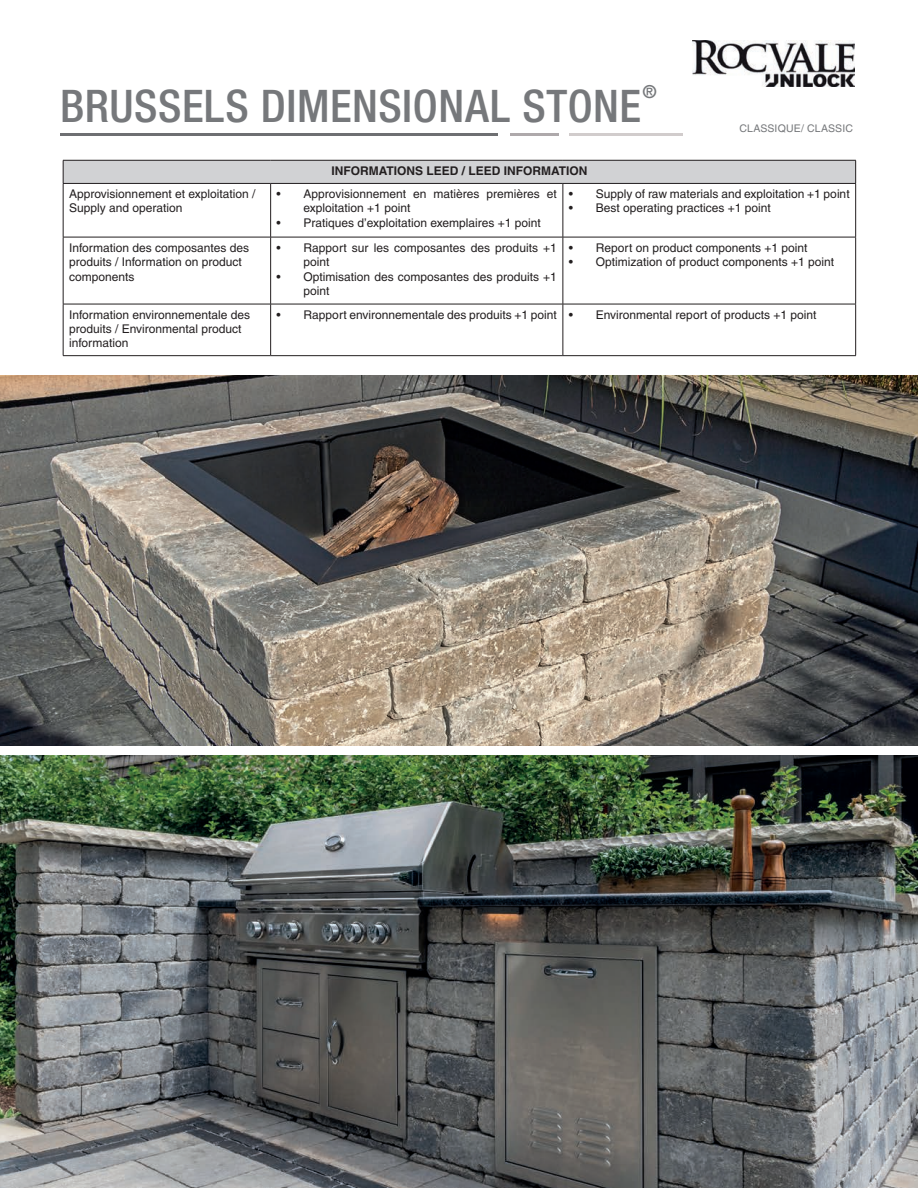
<style>
.page{position:relative;width:918px;height:1188px;background:#fff}
.page>*{position:absolute;margin:0;border:0;box-sizing:border-box;transform-origin:0 0}
.t1{font:500 condensed 45px "Helvetica Neue LT Std";letter-spacing:.01em;color:#76787b}
.t2{font:500 condensed 18px "Helvetica Neue LT Std";color:#76787b}
.t3{font:12px/14.4px "Helvetica LT Pro";color:#231f20}
.t4{font:700 12px "Helvetica LT Pro";color:#231f20}
.t5{font:10.5px "Helvetica LT Std";letter-spacing:.015em;color:#76787b}
</style>
<div class="page">
<hr style="left:60px;top:134px;width:437px;height:2px;background:#6e6f72">
<hr style="left:510px;top:133px;width:48px;height:3px;background:#aea9ab">
<hr style="left:569px;top:134px;width:114px;height:2px;background:#d1cccc">
<div style="left:63px;top:160px;width:793px;height:23px;background:#d1d2d4"></div>
<hr style="left:63px;top:160px;width:208px;height:1px;background:#231f20">
<svg style="left:63px;top:160px;width:1px;height:23px"></svg>
<hr style="left:271px;top:160px;width:292px;height:1px;background:#231f20">
<hr style="left:563px;top:160px;width:293px;height:1px;background:#231f20">
<svg style="left:855px;top:160px;width:1px;height:23px"></svg>
<hr style="left:63px;top:183px;width:208px;height:1px;background:#231f20">
<hr style="left:63px;top:184px;width:1px;height:53px;background:#231f20">
<hr style="left:271px;top:183px;width:292px;height:1px;background:#231f20">
<hr style="left:270px;top:184px;width:1px;height:53px;background:#231f20">
<hr style="left:563px;top:183px;width:293px;height:1px;background:#231f20">
<hr style="left:563px;top:184px;width:1px;height:53px;background:#231f20">
<hr style="left:855px;top:184px;width:1px;height:53px;background:#231f20">
<hr style="left:63px;top:237px;width:208px;height:1px;background:#231f20">
<hr style="left:63px;top:237px;width:1px;height:67px;background:#231f20">
<hr style="left:271px;top:237px;width:292px;height:1px;background:#231f20">
<hr style="left:270px;top:237px;width:1px;height:67px;background:#231f20">
<hr style="left:563px;top:237px;width:293px;height:1px;background:#231f20">
<hr style="left:563px;top:237px;width:1px;height:67px;background:#231f20">
<hr style="left:855px;top:237px;width:1px;height:67px;background:#231f20">
<hr style="left:63px;top:304px;width:208px;height:1px;background:#231f20">
<hr style="left:63px;top:304px;width:1px;height:51px;background:#231f20">
<hr style="left:271px;top:304px;width:292px;height:1px;background:#231f20">
<hr style="left:270px;top:304px;width:1px;height:51px;background:#231f20">
<hr style="left:563px;top:304px;width:293px;height:1px;background:#231f20">
<hr style="left:563px;top:304px;width:1px;height:51px;background:#231f20">
<hr style="left:855px;top:304px;width:1px;height:51px;background:#231f20">
<hr style="left:63px;top:355px;width:208px;height:1px;background:#231f20">
<hr style="left:271px;top:355px;width:292px;height:1px;background:#231f20">
<hr style="left:563px;top:355px;width:293px;height:1px;background:#231f20">
<img style="left:0;top:376px;width:918px;height:812px">
<div style="left:0;top:746px;width:918px;height:9px;background:#fff"></div>
<img style="left:692px;top:40px;width:162px;height:46px">
<h1 class="t1" style="left:60px;top:79px;width:583px">BRUSSELS DIMENSIONAL STONE</h1>
<h2 class="t2" style="left:643px;top:81px;width:16px">®</h2>
<p class="t4" style="left:331px;top:163px;width:257px">INFORMATIONS LEED / LEED INFORMATION</p>
<p class="t5" style="left:739px;top:122px;width:115px">CLASSIQUE/ CLASSIC</p>
<p class="t3" style="left:69px;top:187px;width:188px">Approvisionnement et exploitation /<br>Supply and operation</p>
<p class="t3" style="left:304px;top:187px;width:255px;text-indent:-27px">• Approvisionnement en matières premières et exploitation +1 point</p>
<p class="t3" style="left:277px;top:215px;width:266px">• Pratiques d’exploitation exemplaires +1 point</p>
<p class="t3" style="left:69px;top:240px;width:182px">Information des composantes des produits / Information on product components</p>
<p class="t3" style="left:304px;top:240px;width:255px;text-indent:-27px">• Rapport sur les composantes des produits +1 point</p>
<p class="t3" style="left:304px;top:269px;width:255px;text-indent:-27px">• Optimisation des composantes des produits +1 point</p>
<p class="t3" style="left:569px;top:187px;width:282px">• Supply of raw materials and exploitation +1 point</p>
<p class="t3" style="left:569px;top:201px;width:203px">• Best operating practices +1 point</p>
<p class="t3" style="left:569px;top:240px;width:240px">• Report on product components +1 point</p>
<p class="t3" style="left:569px;top:255px;width:267px">• Optimization of product components +1 point</p>
<p class="t3" style="left:69px;top:307px;width:183px">Information environnementale des produits / Environmental product information</p>
<p class="t3" style="left:277px;top:307px;width:298px">• Rapport environnementale des produits +1 point •</p>
<p class="t3" style="left:596px;top:307px;width:222px">Environmental report of products +1 point</p>
</div>
